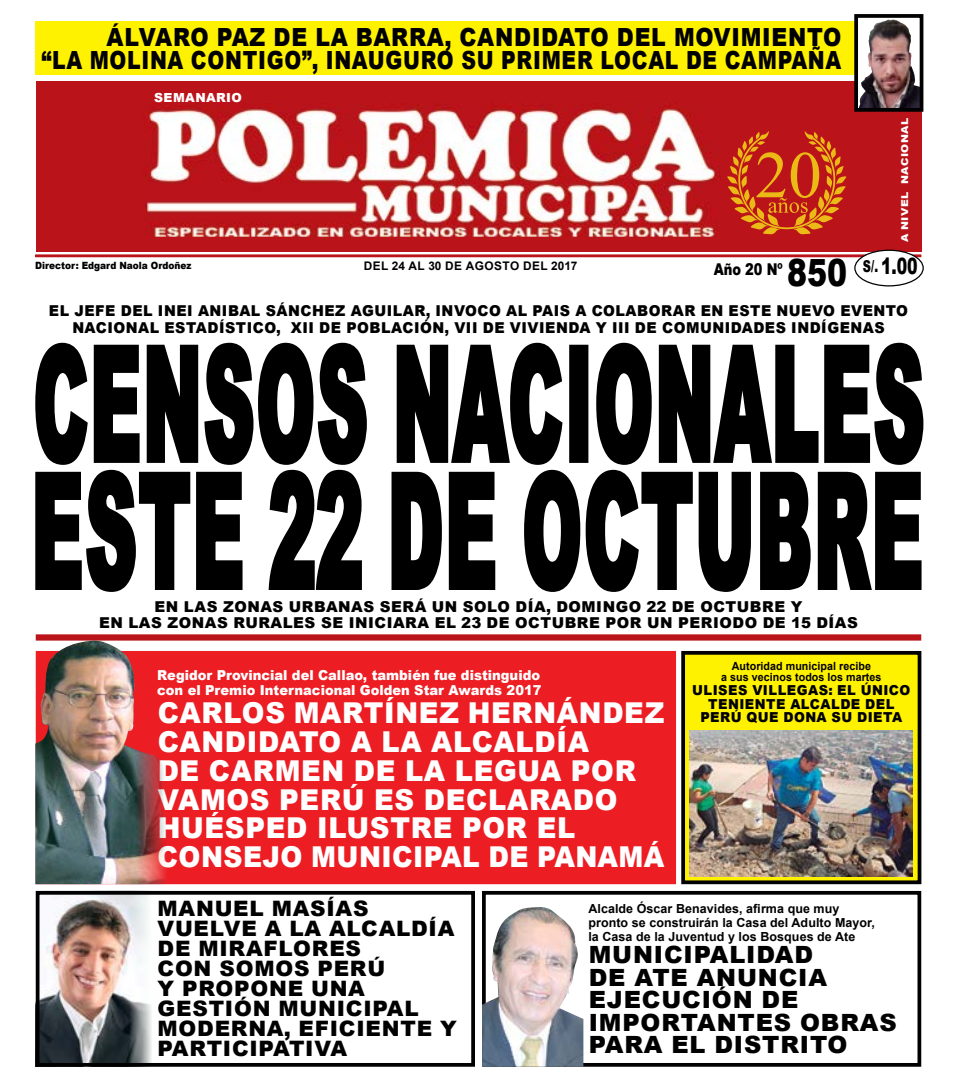
<style>
.page{position:relative;width:957px;height:1088px;background:#fff}
.page>*{position:absolute;margin:0;border:0;box-sizing:border-box;transform-origin:0 0}
.t1{font:900 37.5px "Arial";color:#000;scale:.8 1}
.t2{font:900 28.75px "Arial";letter-spacing:.025em;color:#fff;scale:.95 1}
.t3{font:900 28.75px "Arial";letter-spacing:.025em;color:#fff;scale:.92 1}
.t4{font:900 25px/23.4px "Arial";letter-spacing:.035em;color:#000;text-align:right;scale:.88 1}
.t5{font:900 23.75px/22.5px "Arial";letter-spacing:.035em;color:#000}
.t6{font:900 22.5px "Arial";color:#000;scale:.7 1}
.t7{font:900 21.25px/20px "Arial";letter-spacing:.035em;color:#000}
.t8{font:900 16.25px "Arial";color:#000;scale:.8 1}
.t9{font:900 15px "Arial";letter-spacing:.035em;color:#000;scale:.95 1}
.t10{font:900 15px "Arial";letter-spacing:.035em;color:#000}
.t11{font:900 13.75px/15px "Arial";color:#fff;scale:.95 1}
.t12{font:900 13.75px/13.8px "Arial";letter-spacing:.035em;color:#000;text-align:center;scale:.95 1}
.t13{font:700 12.5px/13.8px "Arial";letter-spacing:.005em;color:#000}
.t14{font:900 12.5px "Arial";letter-spacing:.03em;color:#fff}
.t15{font:700 11.88px "Arial";letter-spacing:.035em;color:#000}
.t16{font:700 11.25px/11.2px "Arial";letter-spacing:.005em;color:#000;text-align:center;scale:.95 1}
.t17{font:900 10px "Arial";color:#000;scale:.9 1}
.t18{font:900 9.5px "Arial";color:#fff;scale:1.14 1}
.s1{font-size:16.25px}
</style>
<div class="page">
<img style="left:41px;top:896px;width:111px;height:166px">
<svg style="left:35px;top:469px;width:887px;height:123px"></svg>
<svg style="left:35px;top:342px;width:889px;height:123px"></svg>
<div style="left:35px;top:21px;width:886px;height:54px;background:#fff200"></div>
<hr style="left:35px;top:255px;width:886px;height:2px;background:#ba141a">
<div style="left:36px;top:81px;width:885px;height:170px;background:#ba141a"></div>
<img style="left:143px;top:104px;width:576px;height:133px">
<svg style="left:727px;top:131px;width:119px;height:103px"></svg>
<div style="left:855px;top:250px;width:68px;height:36px;background:#fff;border-radius:50%"></div>
<div style="left:854px;top:250px;width:70px;height:36px;border:1px solid #000;border-radius:50%"></div>
<div style="left:36px;top:634px;width:885px;height:6px;background:#ba141a"></div>
<div style="left:36px;top:651px;width:640px;height:233px;background:#ed1d24"></div>
<div style="left:683px;top:653px;width:236px;height:229px;background:#fff200"></div>
<div style="left:681px;top:651px;width:240px;height:233px;border:4px solid #000"></div>
<div style="left:36px;top:891px;width:439px;height:176px;border:4px solid #000"></div>
<div style="left:482px;top:891px;width:439px;height:176px;border:4px solid #000"></div>
<img style="left:859px;top:20px;width:59px;height:87px">
<div style="left:854px;top:14px;width:69px;height:98px;border:4px solid #000"></div>
<img style="left:689px;top:730px;width:223px;height:146px">
<img style="left:35px;top:640px;width:179px;height:244px">
<img style="left:482px;top:907px;width:101px;height:160px">
<h3 class="t4" style="left:42px;top:25px;width:910px">ÁLVARO PAZ DE LA BARRA, CANDIDATO DEL MOVIMIENTO<br>“LA MOLINA CONTIGO”, INAUGURO SU PRIMER LOCAL DE CAMPAÑA</h3>
<p class="t14" style="left:154px;top:89px;width:89px">SEMANARIO</p>
<p class="t17" style="left:35px;top:258px;width:175px">DIRECTOR: EDGARD NAOLA ORDOÑEZ</p>
<p class="t15" style="left:364px;top:257px;width:215px">Del 24 al 30 de AGOSTO del 2017</p>
<p class="t8" style="left:714px;top:258px;width:88px">AÑO 20 Nº</p>
<h1 class="t1" style="left:787px;top:246px;width:77px">850</h1>
<p class="t18" style="left:898px;top:242px;width:109px;rotate:-90deg">A NIVEL NACIONAL</p>
<h3 class="t6" style="left:863px;top:250px;width:80px"><span class="s1">S/.</span> 1.00</h3>
<p class="t9" style="left:49px;top:300px;width:88px">EL JEFE DEL</p>
<p class="t9" style="left:158px;top:300px;width:10px">INEI</p>
<p class="t9" style="left:198px;top:300px;width:12px">ANIBAL</p>
<p class="t9" style="left:266px;top:300px;width:102px">SÁNCHEZ AGUILAR</p>
<p class="t9" style="left:426px;top:300px;width:23px">, INVOCO</p>
<p class="t9" style="left:506px;top:300px;width:39px">AL PAIS</p>
<p class="t9" style="left:575px;top:300px;width:31px">A COLABORAR</p>
<p class="t9" style="left:700px;top:300px;width:42px">EN ESTE</p>
<p class="t9" style="left:776px;top:300px;width:13px">NUEVO</p>
<p class="t9" style="left:840px;top:300px;width:13px">EVENTO</p>
<p class="t9" style="left:72px;top:316px;width:13px">NACIONAL</p>
<p class="t9" style="left:164px;top:316px;width:13px">ESTAD</p>
<p class="t9" style="left:219px;top:316px;width:18px">ÍSTICO</p>
<p class="t9" style="left:276px;top:316px;width:86px">, XIIDE POBLACI</p>
<p class="t9" style="left:420px;top:316px;width:45px">ÓN, VII</p>
<p class="t9" style="left:483px;top:316px;width:41px">DE VIVIENDA</p>
<p class="t9" style="left:596px;top:316px;width:83px">Y IIIDECOMUNIDADES</p>
<p class="t9" style="left:791px;top:316px;width:11px">IND</p>
<p class="t9" style="left:821px;top:316px;width:20px">ÍGENAS</p>
<p class="t10" style="left:155px;top:596px;width:42px">EN LAS</p>
<p class="t10" style="left:223px;top:596px;width:13px">ZONAS</p>
<p class="t10" style="left:289px;top:596px;width:13px">URBANAS</p>
<p class="t10" style="left:380px;top:596px;width:13px">SER</p>
<p class="t10" style="left:415px;top:596px;width:30px">Á UN</p>
<p class="t10" style="left:463px;top:596px;width:13px">SOLO</p>
<p class="t10" style="left:515px;top:596px;width:54px">DÍA, DOMINGO</p>
<p class="t10" style="left:646px;top:596px;width:67px">22 DE OCTUBRE</p>
<p class="t10" style="left:790px;top:596px;width:13px">Y</p>
<p class="t10" style="left:99px;top:612px;width:42px">EN LAS</p>
<p class="t10" style="left:167px;top:612px;width:13px">ZONAS</p>
<p class="t10" style="left:233px;top:612px;width:13px">RURALES</p>
<p class="t10" style="left:321px;top:612px;width:39px">SE INICIARA</p>
<p class="t10" style="left:435px;top:612px;width:94px">EL 23 DE OCTUBRE</p>
<p class="t10" style="left:605px;top:612px;width:13px">POR</p>
<p class="t10" style="left:647px;top:612px;width:13px">UN</p>
<p class="t10" style="left:678px;top:612px;width:13px">PERIODO</p>
<p class="t10" style="left:763px;top:612px;width:85px">DE 15 DÍAS</p>
<p class="t16" style="left:721px;top:660px;width:170px">Autoridad municipal recibe<br>a sus vecinos todos los martes</p>
<p class="t12" style="left:692px;top:682px;width:231px">ULISES VILLEGAS: EL ÚNICO<br>TENIENTE ALCALDE DEL<br>PERÚ QUE DONA SU DIETA</p>
<p class="t11" style="left:157px;top:667px;width:406px">REGIDOR PROVINCIAL DEL CALLAO, TAMBIÉN FUE DISTINGUIDO<br>CON EL PREMIO I NTERNACIONAL GOLDEN STAR AWARDS 2017</p>
<h2 class="t2" style="left:158px;top:692px;width:23px">CARLOS</h2>
<h2 class="t2" style="left:294px;top:692px;width:24px">MART</h2>
<h2 class="t2" style="left:384px;top:692px;width:35px">ÍNEZ</h2>
<h2 class="t2" style="left:468px;top:692px;width:48px">HERN</h2>
<h2 class="t2" style="left:557px;top:692px;width:46px">ÁNDEZ</h2>
<h2 class="t2" style="left:158px;top:721px;width:23px">CANDIDATO</h2>
<h2 class="t2" style="left:351px;top:721px;width:108px">ALA ALCALD</h2>
<h2 class="t2" style="left:556px;top:721px;width:36px">ÍA</h2>
<h2 class="t2" style="left:158px;top:750px;width:79px">DE CARMEN</h2>
<h2 class="t2" style="left:354px;top:750px;width:130px">DELALEGUA</h2>
<h2 class="t2" style="left:571px;top:750px;width:24px">POR</h2>
<h2 class="t2" style="left:158px;top:778px;width:25px">VAMOS</h2>
<h2 class="t2" style="left:279px;top:778px;width:23px">PERÚ</h2>
<h2 class="t2" style="left:374px;top:778px;width:76px">ES DECLARADO</h2>
<h2 class="t2" style="left:158px;top:807px;width:93px">HUÉSPED</h2>
<h2 class="t2" style="left:317px;top:807px;width:21px">ILUSTRE</h2>
<h2 class="t2" style="left:462px;top:807px;width:24px">POR</h2>
<h2 class="t2" style="left:537px;top:807px;width:20px">EL</h2>
<h2 class="t3" style="left:158px;top:836px;width:24px">CONSE</h2>
<h2 class="t3" style="left:262px;top:836px;width:74px">JO MUNICIPAL</h2>
<h2 class="t3" style="left:488px;top:836px;width:77px">DE PANAM</h2>
<h2 class="t3" style="left:644px;top:836px;width:24px">Á</h2>
<h3 class="t7" style="left:158px;top:897px;width:298px">MANUEL MASÍAS<br>VUELVE A LA ALCALDÍA<br>DE MIRAFLORES<br>CON SOMOS PERÚ<br>Y PROPONE UNA<br>GESTIÓN MUNICIPAL<br>MODERNA, EFICIENTE Y<br>PARTICIPATIVA</h3>
<p class="t13" style="left:588px;top:902px;width:288px">Alcalde Óscar Benavides, afirma que muy pronto se construirán la Casa del Adulto Mayor, la Casa de la Juventud y los Bosques de Ate</p>
<h3 class="t5" style="left:589px;top:943px;width:309px">MUNICIPALIDAD<br>DE ATE ANUNCIA<br>EJ ECUCIÓN DE<br>IMPORTANTES OBRAS<br>PARA EL DISTRITO</h3>
</div>
